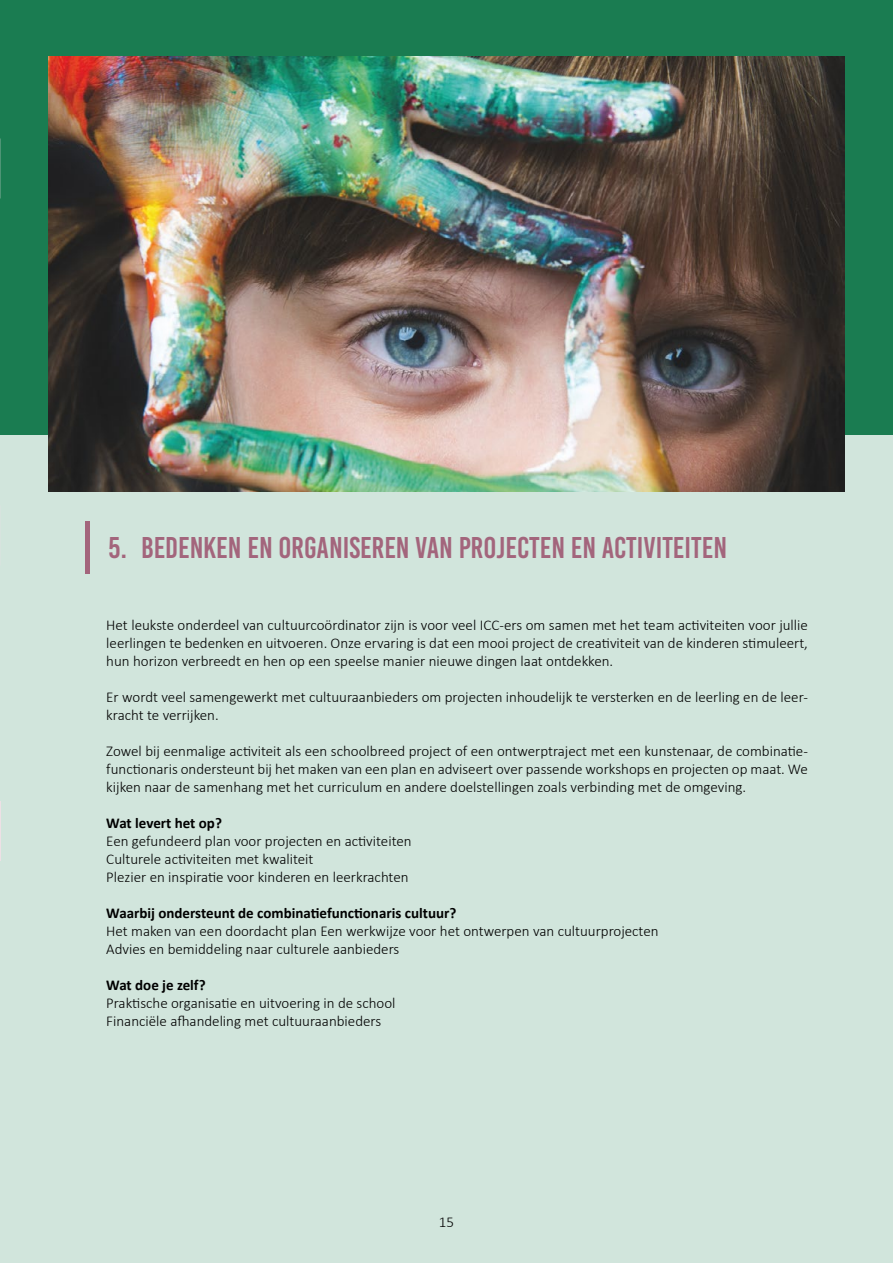
<style>
.page{position:relative;width:893px;height:1263px;background:#d1e5dc}
.page>*{position:absolute;margin:0;border:0;box-sizing:border-box;transform-origin:0 0}
.t1{font:30px "Bebas Kai";color:#a3657c}
.t2{font:300 15px/18px "Calibri";color:#000}
.t3{font:700 15px "Calibri";color:#000}
</style>
<div class="page">
<hr style="left:85px;top:521px;width:4px;height:53px;background:#a3657c">
<div style="left:1px;top:0;width:892px;height:434px;background:#1a7c51"></div>
<hr style="left:0;top:801px;width:1px;height:60px;background:#ede0e5">
<img style="left:49px;top:57px;width:795px;height:435px">
<h1 class="t1" style="left:108px;top:532px;width:620px">5. BEDENKEN EN ORGANISEREN VAN PROJECTEN EN ACTIVITEITEN</h1>
<p class="t2" style="left:106px;top:616px;width:703px;text-align:justify">Het leukste onderdeel van cultuurcoördinator zijn is voor veel ICC-ers om samen met het team activiteiten voor jullie leerlingen te bedenken en uitvoeren. Onze ervaring is dat een mooi project de creativiteit van de kinderen stimuleert, hun horizon verbreedt en hen op een speelse manier nieuwe dingen laat ontdekken.</p>
<p class="t2" style="left:106px;top:688px;width:703px">Er wordt veel samengewerkt met cultuuraanbieders om projecten inhoudelijk te versterken en de leerling en de leer&shy;kracht te verrijken.</p>
<p class="t2" style="left:106px;top:742px;width:703px;text-align:justify">Zowel bij eenmalige activiteit als een schoolbreed project of een ontwerptraject met een kunstenaar, de combinatie&shy;functionaris ondersteunt bij het maken van een plan en adviseert over passende workshops en projecten op maat. We kijken naar de samenhang met het curriculum en andere doelstellingen zoals verbinding met de omgeving.</p>
<p class="t3" style="left:106px;top:812px;width:117px">Wat levert het op?</p>
<p class="t2" style="left:106px;top:832px;width:307px">Een gefundeerd plan voor projecten en activiteiten<br>Culturele activiteiten met kwaliteit<br>Plezier en inspiratie voor kinderen en leerkrachten</p>
<p class="t3" style="left:106px;top:902px;width:352px">Waarbij ondersteunt de combinatiefunctionaris cultuur?</p>
<p class="t2" style="left:106px;top:922px;width:554px">Het maken van een doordacht plan Een werkwijze voor het ontwerpen van cultuurprojecten<br>Advies en bemiddeling naar culturele aanbieders</p>
<p class="t3" style="left:106px;top:974px;width:101px">Wat doe je zelf?</p>
<p class="t2" style="left:106px;top:994px;width:291px">Praktische organisatie en uitvoering in de school<br>Financiële afhandeling met cultuuraanbieders</p>
<p class="t2" style="left:439px;top:1213px;width:17px">15</p>
</div>
